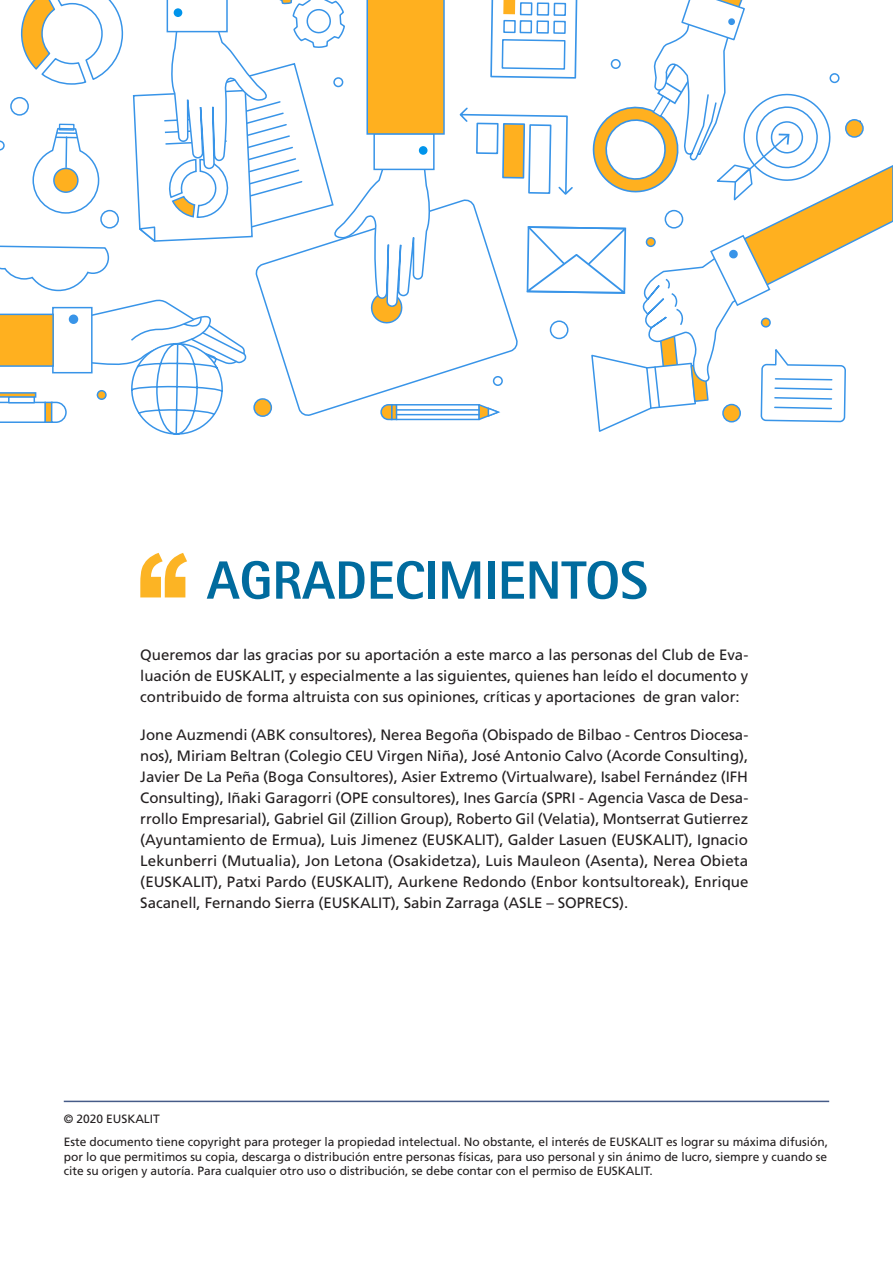
<style>
.page{position:relative;width:893px;height:1263px;background:#fff}
.page>*{position:absolute;margin:0;border:0;box-sizing:border-box;transform-origin:0 0}
.t1{font:800 54px "Rotis Sans Serif";letter-spacing:-.005em;color:#006b9e}
.t2{font:15px/21px "Frutiger";letter-spacing:-.005em;color:#231f20;text-align:justify}
.t3{font:12px/14.4px "Frutiger";letter-spacing:-.005em;color:#231f20;text-align:justify}
</style>
<div class="page">
<hr style="left:64px;top:1101px;width:765px;height:1px;background:#455b88">
<svg style="left:140px;top:553px;width:47px;height:44px"></svg>
<svg style="left:445px;top:413px;width:13px;height:3px"></svg>
<div style="left:395px;top:404px;width:85px;height:16px;border:2px solid #3894e8"></div>
<svg style="left:458px;top:0;width:435px;height:432px"></svg>
<hr style="left:396px;top:414px;width:83px;height:1px;background:#3894e8">
<hr style="left:396px;top:409px;width:83px;height:2px;background:#3894e8">
<svg style="left:0;top:0;width:445px;height:435px"></svg>
<p class="t1" style="left:207px;top:546px;width:443px">AGRADECIMIENTOS</p>
<p class="t2" style="left:140px;top:644px;width:610px">Queremos dar las gracias por su aportación a este marco a las personas del Club de Eva&shy;luación de EUSKALIT, y especialmente a las siguientes, quienes han leído el documento y contribuido de forma altruista con sus opiniones, críticas y aportaciones de gran valor:</p>
<p class="t2" style="left:140px;top:724px;width:610px">Jone Auzmendi (ABK consultores), Nerea Begoña (Obispado de Bilbao - Centros Diocesa&shy;nos), Miriam Beltran (Colegio CEU Virgen Niña), José Antonio Calvo (Acorde Consulting), Javier De La Peña (Boga Consultores), Asier Extremo (Virtualware), Isabel Fernández (IFH Consulting), Iñaki Garagorri (OPE consultores), Ines García (SPRI - Agencia Vasca de Desa&shy;rrollo Empresarial), Gabriel Gil (Zillion Group), Roberto Gil (Velatia), Montserrat Gutierrez (Ayuntamiento de Ermua), Luis Jimenez (EUSKALIT), Galder Lasuen (EUSKALIT), Ignacio Lekunberri (Mutualia), Jon Letona (Osakidetza), Luis Mauleon (Asenta), Nerea Obieta (EUSKALIT), Patxi Pardo (EUSKALIT), Aurkene Redondo (Enbor kontsultoreak), Enrique Sacanell, Fernando Sierra (EUSKALIT), Sabin Zarraga (ASLE – SOPRECS).</p>
<p class="t3" style="left:64px;top:1112px;width:98px">© 2020 EUSKALIT</p>
<p class="t3" style="left:64px;top:1135px;width:766px">Este documento tiene copyright para proteger la propiedad intelectual. No obstante, el interés de EUSKALIT es lograr su máxima difusión, por lo que permitimos su copia, descarga o distribución entre personas físicas, para uso personal y sin ánimo de lucro, siempre y cuando se cite su origen y autoría. Para cualquier otro uso o distribución, se debe contar con el permiso de EUSKALIT.</p>
</div>
